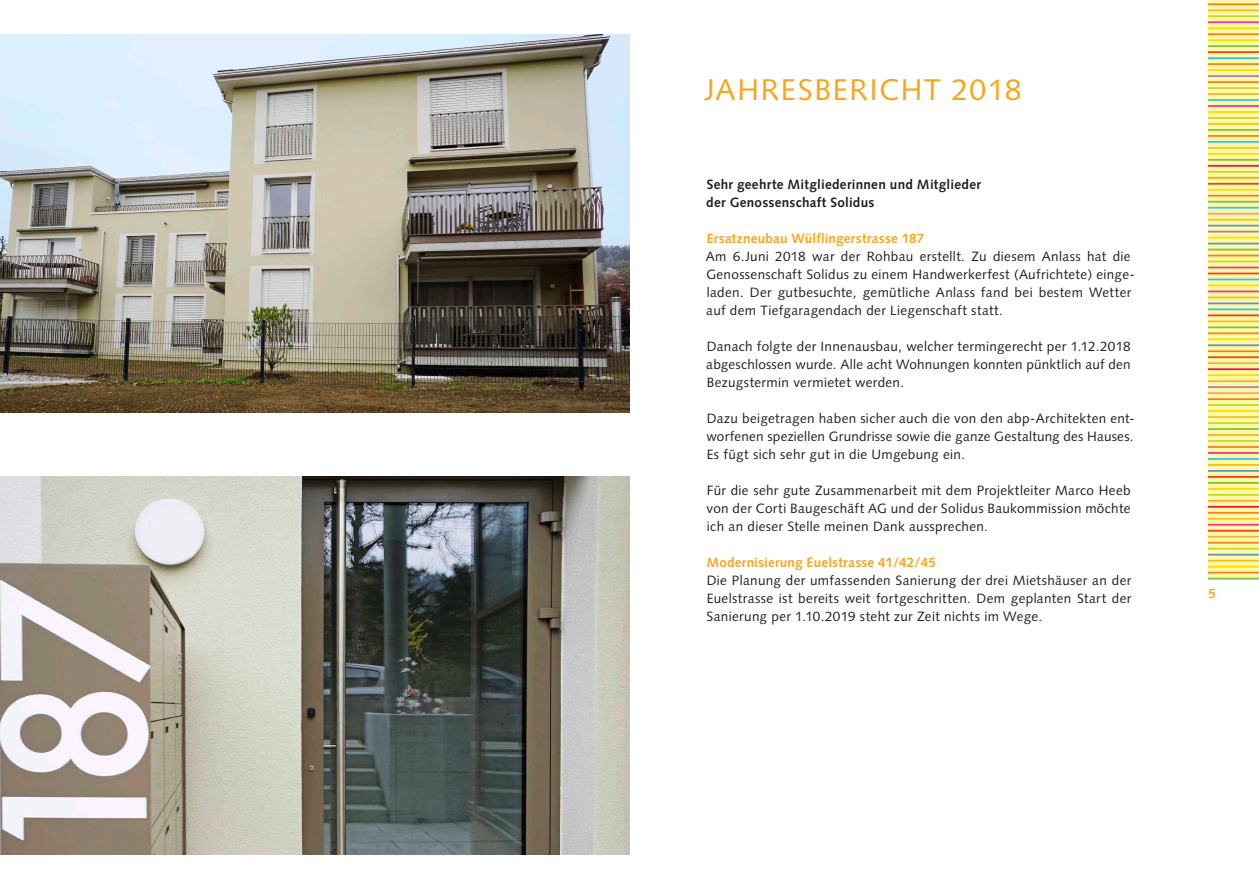
<style>
.page{position:relative;width:1259px;height:893px;background:#fff}
.page>*{position:absolute;margin:0;border:0;box-sizing:border-box;transform-origin:0 0}
.t1{font:30px "Syntax";letter-spacing:.055em;color:#f9a51b}
.t2{font:13.5px/18px "Syntax";letter-spacing:.025em;color:#231f20;text-align:justify}
.t3{font:700 13.5px "Syntax";letter-spacing:.015em;color:#f9a51b}
.t4{font:700 13.5px/18px "Syntax";letter-spacing:.02em;color:#231f20}
</style>
<div class="page">
<svg style="left:1208px;top:0;width:51px;height:578px;background:#fcf3a1"></svg>
<img style="left:0;top:34px;width:629px;height:378px">
<img style="left:0;top:476px;width:629px;height:379px">
<hr style="left:1208px;top:3px;width:51px;height:2px;background:#f58220">
<hr style="left:1208px;top:9px;width:51px;height:2px;background:#f7bf1b">
<hr style="left:1208px;top:15px;width:51px;height:2px;background:#c6d92d">
<hr style="left:1208px;top:21px;width:51px;height:2px;background:#ed3896">
<hr style="left:1208px;top:27px;width:51px;height:2px;background:#ffdc01">
<hr style="left:1208px;top:33px;width:51px;height:2px;background:#f58220">
<hr style="left:1208px;top:39px;width:51px;height:2px;background:#ffdc01">
<hr style="left:1208px;top:45px;width:51px;height:2px;background:#7fc241">
<hr style="left:1208px;top:51px;width:51px;height:2px;background:#ef3e22">
<hr style="left:1208px;top:57px;width:51px;height:2px;background:#30c5f3">
<hr style="left:1208px;top:63px;width:51px;height:2px;background:#f58220">
<hr style="left:1208px;top:69px;width:51px;height:2px;background:#ffdc01">
<hr style="left:1208px;top:75px;width:51px;height:2px;background:#ad7fb8">
<hr style="left:1208px;top:81px;width:51px;height:2px;background:#f58220">
<hr style="left:1208px;top:87px;width:51px;height:2px;background:#c6d92d">
<hr style="left:1208px;top:93px;width:51px;height:2px;background:#f1b439">
<hr style="left:1208px;top:99px;width:51px;height:2px;background:#30c5f3">
<hr style="left:1208px;top:105px;width:51px;height:2px;background:#ed3896">
<hr style="left:1208px;top:111px;width:51px;height:2px;background:#ffdc01">
<hr style="left:1208px;top:117px;width:51px;height:2px;background:#c6d92d">
<hr style="left:1208px;top:123px;width:51px;height:2px;background:#f7bf1b">
<hr style="left:1208px;top:129px;width:51px;height:2px;background:#7fc241">
<hr style="left:1208px;top:135px;width:51px;height:2px;background:#f58220">
<hr style="left:1208px;top:141px;width:51px;height:2px;background:#30c5f3">
<hr style="left:1208px;top:147px;width:51px;height:2px;background:#f7bf1b">
<hr style="left:1208px;top:153px;width:51px;height:2px;background:#ffdc01">
<hr style="left:1208px;top:159px;width:51px;height:2px;background:#7fc241">
<hr style="left:1208px;top:165px;width:51px;height:2px;background:#ed1450">
<hr style="left:1208px;top:171px;width:51px;height:2px;background:#c6d92d">
<hr style="left:1208px;top:177px;width:51px;height:2px;background:#f9a51b">
<hr style="left:1208px;top:183px;width:51px;height:2px;background:#ef3e22">
<hr style="left:1208px;top:189px;width:51px;height:2px;background:#ffdc01">
<hr style="left:1208px;top:195px;width:51px;height:2px;background:#f58220">
<hr style="left:1208px;top:201px;width:51px;height:2px;background:#7fc241">
<hr style="left:1208px;top:207px;width:51px;height:2px;background:#30c5f3">
<hr style="left:1208px;top:213px;width:51px;height:2px;background:#f79e7c">
<hr style="left:1208px;top:219px;width:51px;height:2px;background:#f7bf1b">
<hr style="left:1208px;top:225px;width:51px;height:2px;background:#6195cf">
<hr style="left:1208px;top:231px;width:51px;height:1px;background:#ad7fb8">
<hr style="left:1208px;top:237px;width:51px;height:1px;background:#ffdc01">
<hr style="left:1208px;top:243px;width:51px;height:1px;background:#6195cf">
<hr style="left:1208px;top:249px;width:51px;height:1px;background:#7fc241">
<hr style="left:1208px;top:255px;width:51px;height:1px;background:#f58220">
<hr style="left:1208px;top:261px;width:51px;height:1px;background:#c6d92d">
<hr style="left:1208px;top:267px;width:51px;height:1px;background:#ed3896">
<hr style="left:1208px;top:273px;width:51px;height:1px;background:#ef3e22">
<hr style="left:1208px;top:279px;width:51px;height:1px;background:#30c5f3">
<hr style="left:1208px;top:285px;width:51px;height:1px;background:#ffdc01">
<hr style="left:1208px;top:291px;width:51px;height:1px;background:#ed3896">
<hr style="left:1208px;top:297px;width:51px;height:1px;background:#f7bf1b">
<hr style="left:1208px;top:302px;width:51px;height:2px;background:#6195cf">
<hr style="left:1208px;top:308px;width:51px;height:2px;background:#30c5f3">
<hr style="left:1208px;top:314px;width:51px;height:2px;background:#ef3e22">
<hr style="left:1208px;top:320px;width:51px;height:2px;background:#f7bf1b">
<hr style="left:1208px;top:326px;width:51px;height:2px;background:#7fc241">
<hr style="left:1208px;top:332px;width:51px;height:2px;background:#f58220">
<hr style="left:1208px;top:338px;width:51px;height:2px;background:#ffdc01">
<hr style="left:1208px;top:344px;width:51px;height:2px;background:#6195cf">
<hr style="left:1208px;top:350px;width:51px;height:2px;background:#f58220">
<hr style="left:1208px;top:356px;width:51px;height:2px;background:#ef3e22">
<hr style="left:1208px;top:362px;width:51px;height:2px;background:#f1b439">
<hr style="left:1208px;top:368px;width:51px;height:2px;background:#ed1450">
<hr style="left:1208px;top:374px;width:51px;height:2px;background:#ffdc01">
<hr style="left:1208px;top:380px;width:51px;height:2px;background:#f1b439">
<hr style="left:1208px;top:386px;width:51px;height:2px;background:#ad7fb8">
<hr style="left:1208px;top:392px;width:51px;height:2px;background:#f79e7c">
<hr style="left:1208px;top:398px;width:51px;height:2px;background:#f58220">
<hr style="left:1208px;top:404px;width:51px;height:2px;background:#c6d92d">
<hr style="left:1208px;top:410px;width:51px;height:2px;background:#ffdc01">
<hr style="left:1208px;top:416px;width:51px;height:2px;background:#f7bf1b">
<hr style="left:1208px;top:422px;width:51px;height:2px;background:#c6d92d">
<hr style="left:1208px;top:428px;width:51px;height:2px;background:#7fc241">
<hr style="left:1208px;top:434px;width:51px;height:2px;background:#f1b439">
<hr style="left:1208px;top:440px;width:51px;height:2px;background:#c6d92d">
<hr style="left:1208px;top:446px;width:51px;height:2px;background:#f58220">
<hr style="left:1208px;top:452px;width:51px;height:2px;background:#ed3896">
<hr style="left:1208px;top:458px;width:51px;height:2px;background:#30c5f3">
<hr style="left:1208px;top:464px;width:51px;height:2px;background:#f7bf1b">
<hr style="left:1208px;top:470px;width:51px;height:2px;background:#6195cf">
<hr style="left:1208px;top:476px;width:51px;height:2px;background:#ef3e22">
<hr style="left:1208px;top:482px;width:51px;height:2px;background:#7fc241">
<hr style="left:1208px;top:488px;width:51px;height:2px;background:#ffdc01">
<hr style="left:1208px;top:494px;width:51px;height:2px;background:#c6d92d">
<hr style="left:1208px;top:500px;width:51px;height:2px;background:#f1b439">
<hr style="left:1208px;top:506px;width:51px;height:2px;background:#ed1450">
<hr style="left:1208px;top:512px;width:51px;height:2px;background:#f58220">
<hr style="left:1208px;top:518px;width:51px;height:2px;background:#f7bf1b">
<hr style="left:1208px;top:524px;width:51px;height:2px;background:#ed3896">
<hr style="left:1208px;top:530px;width:51px;height:2px;background:#ef3e22">
<hr style="left:1208px;top:536px;width:51px;height:2px;background:#f1b439">
<hr style="left:1208px;top:542px;width:51px;height:2px;background:#f58220">
<hr style="left:1208px;top:548px;width:51px;height:2px;background:#c6d92d">
<hr style="left:1208px;top:554px;width:51px;height:2px;background:#6195cf">
<hr style="left:1208px;top:560px;width:51px;height:1px;background:#f7bf1b">
<hr style="left:1208px;top:566px;width:51px;height:1px;background:#ffdc01">
<hr style="left:1208px;top:572px;width:51px;height:1px;background:#f58220">
<hr style="left:1208px;top:578px;width:51px;height:1px;background:#7fc241">
<h1 class="t1" style="left:704px;top:71px;width:318px">JAHRESBERICHT 2018</h1>
<p class="t4" style="left:706px;top:175px;width:276px">Sehr geehrte Mitgliederinnen und Mitglieder der Genossenschaft Solidus</p>
<p class="t3" style="left:707px;top:230px;width:219px">Ersatzneubau Wülflingerstrasse 187</p>
<p class="t2" style="left:706px;top:247px;width:430px;text-align:left">Am 6.Juni 2018 war der Rohbau erstellt. Zu diesem Anlass hat die Genossenschaft Solidus zu einem Handwerkerfest (Aufrichtete) einge&shy;laden. Der gutbesuchte, gemütliche Anlass fand bei bestem Wetter auf dem Tiefgaragendach der Liegenschaft statt.</p>
<p class="t2" style="left:706px;top:337px;width:426px">Danach folgte der Innenausbau, welcher termingerecht per 1.12.2018 abgeschlossen wurde. Alle acht Wohnungen konnten pünktlich auf den Bezugstermin vermietet werden.</p>
<p class="t2" style="left:706px;top:409px;width:430px">Dazu beigetragen haben sicher auch die von den abp-Architekten ent&shy;worfenen speziellen Grundrisse sowie die ganze Gestaltung des Hauses.<br>Es fügt sich sehr gut in die Umgebung ein.</p>
<p class="t2" style="left:706px;top:481px;width:425px">Für die sehr gute Zusammenarbeit mit dem Projektleiter Marco Heeb von der Corti Baugeschäft AG und der Solidus Baukommission möchte ich an dieser Stelle meinen Dank aussprechen.</p>
<p class="t3" style="left:706px;top:554px;width:231px">Modernisierung Euelstrasse 41/42/45</p>
<p class="t2" style="left:706px;top:571px;width:426px">Die Planung der umfassenden Sanierung der drei Mietshäuser an der Euelstrasse ist bereits weit fortgeschritten. Dem geplanten Start der Sanierung per 1.10.2019 steht zur Zeit nichts im Wege.</p>
<p class="t3" style="left:1208px;top:586px;width:9px">5</p>
</div>
